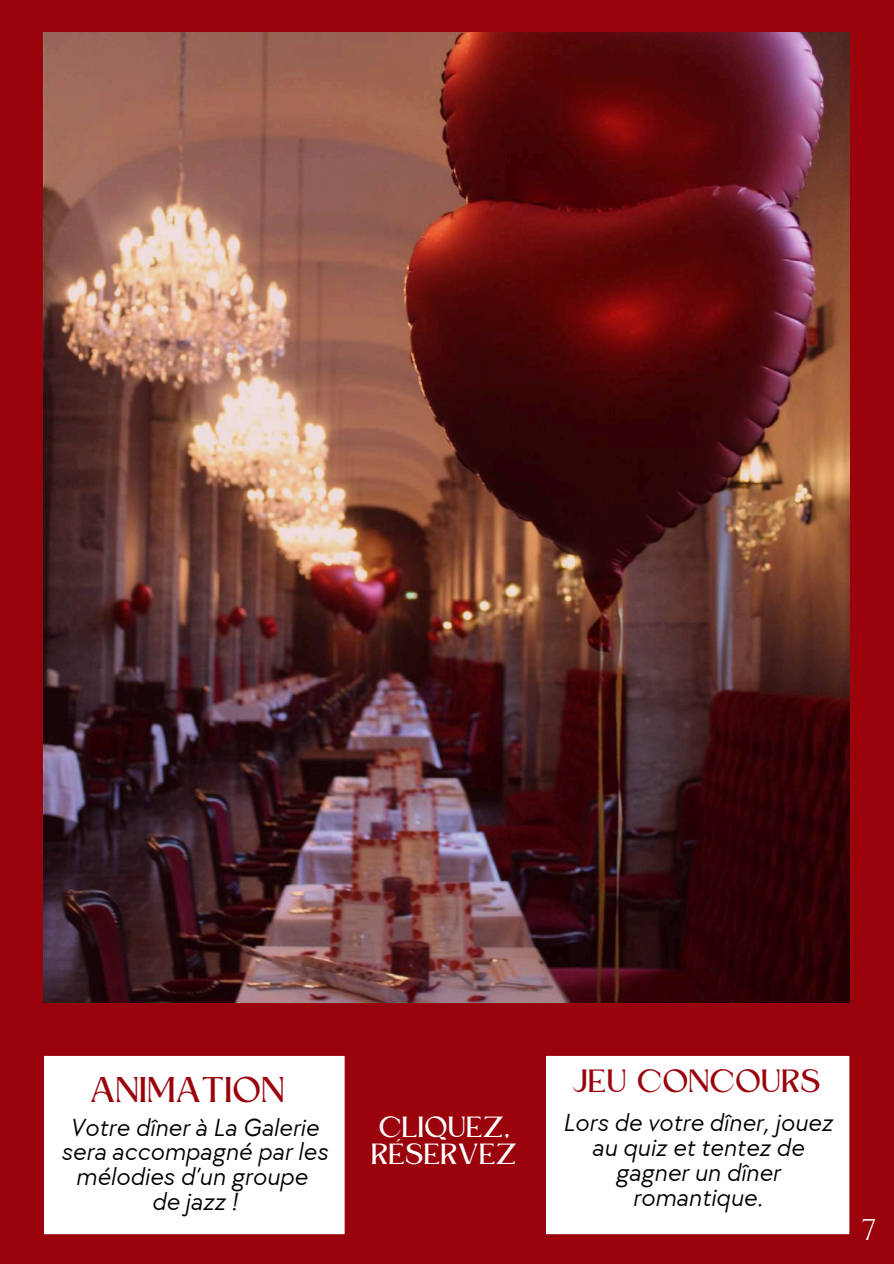
<style>
.page{position:relative;width:894px;height:1264px;background:#fff}
.page>*{position:absolute;margin:0;border:0;box-sizing:border-box;transform-origin:0 0}
.t1{font:33.3px "Kingred Serif";color:#9a030c}
.t2{font:30px "Kingred Serif";color:#9a030c}
.t3{font:30px "Cinzel";color:#fff}
.t4{font:27.3px/27px "Kingred Serif";color:#fff}
.t5{font:italic 25.5px/24.8px "TT Chocolates";color:#000;text-align:center}
</style>
<div class="page">
<div style="left:0;top:0;width:893px;height:1263px;background:#9a030c"></div>
<img style="left:44px;top:32px;width:805px;height:971px">
<div style="left:44px;top:1055px;width:301px;height:180px;background:#fff"></div>
<div style="left:546px;top:1055px;width:304px;height:180px;background:#fff"></div>
<h1 class="t1" style="left:91px;top:1076px;width:197px">ANIMATION</h1>
<p class="t5" style="left:61px;top:1115px;width:268px">Votre dîner à La Galerie sera accompagné par les mélodies d’un groupe<br>de jazz !</p>
<p class="t4" style="left:372px;top:1116px;width:148px">CLIQUEZ,<br>RÉSERVEZ</p>
<p class="t2" style="left:573px;top:1069px;width:250px">JEU CONCOURS</p>
<p class="t5" style="left:562px;top:1111px;width:271px">Lors de votre dîner, jouez au quiz et tentez de gagner un dîner romantique.</p>
<p class="t3" style="left:861px;top:1210px;width:17px">7</p>
</div>
